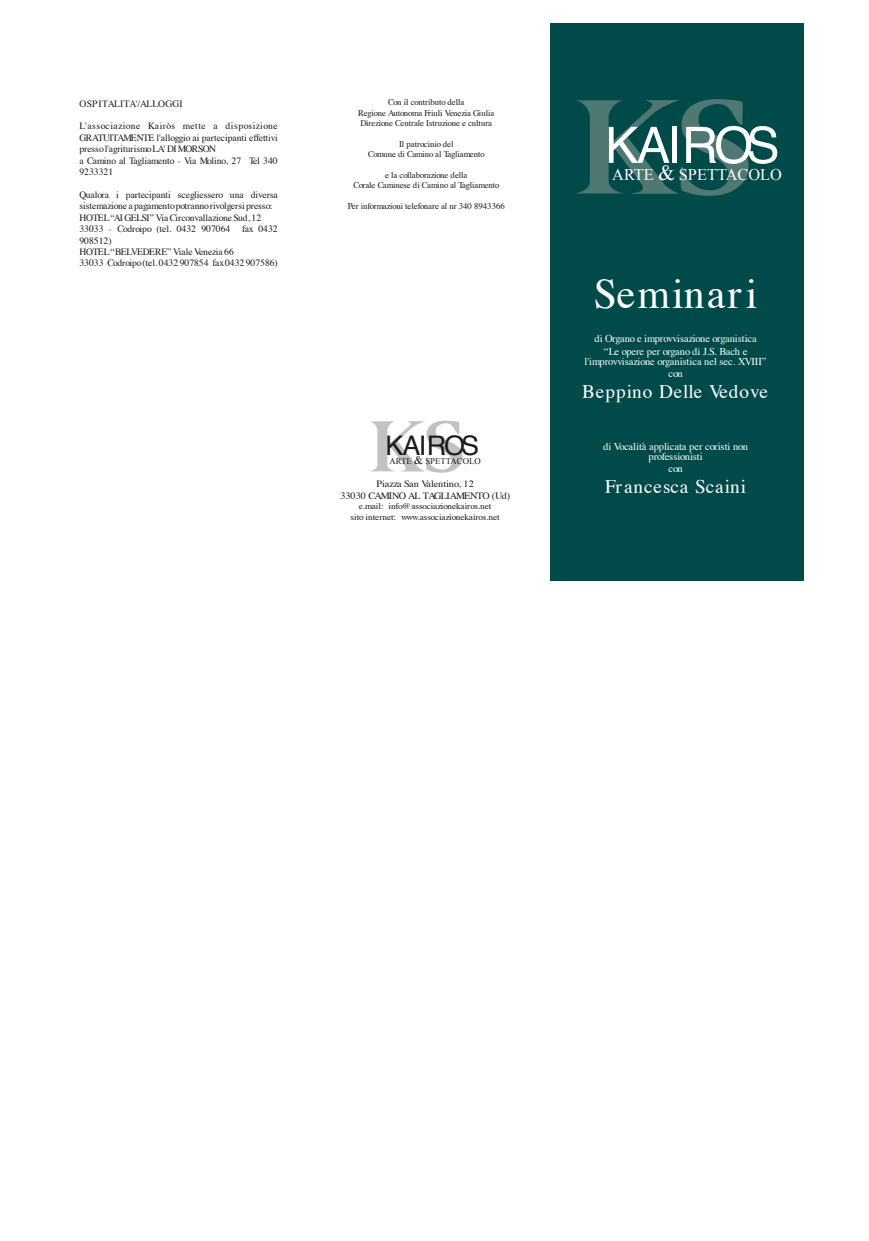
<style>
.page{position:relative;width:869px;height:1241px;background:#fff}
.page>*{position:absolute;margin:0;border:0;box-sizing:border-box;transform-origin:0 0}
.t1{font:50.14px "Helvetica";letter-spacing:-.06em;color:#fff}
.t2{font:42px "Times";letter-spacing:.05em;color:#fff}
.t3{font:26.95px "Helvetica";letter-spacing:-.06em;color:#1f1a17}
.t4{font:19.25px "Times";letter-spacing:.05em;color:#fff}
.t5{font:16.28px "Times New Roman";color:#fff}
.t6{font:10.5px/12.4px "Times";letter-spacing:-.005em;color:#fff;text-align:center}
.t7{font:9.62px/11.4px "Times";letter-spacing:-.005em;color:#1f1a17}
.t8{font:9.62px/11.4px "Times";letter-spacing:-.005em;color:#1f1a17;text-align:center;scale:1.06 1}
.t9{font:8.75px/10.4px "Times";letter-spacing:-.005em;color:#1f1a17;text-align:center}
.t10{font:8.75px/10.4px "Times";letter-spacing:-.005em;color:#1f1a17;text-align:center;scale:1.06 1}
.t11{font:8.75px "Times New Roman";color:#1f1a17}
.s1{font-size:11.55px}
.s2{font-size:21.53px}
</style>
<div class="page">
<svg style="left:370px;top:420px;width:92px;height:52px"></svg>
<div style="left:549px;top:23px;width:254px;height:557px;background:#004a4a"></div>
<svg style="left:575px;top:99px;width:173px;height:97px"></svg>
<p class="t7" style="left:79px;top:98px;width:105px">OSPITALITA'/ALLOGGI</p>
<p class="t7" style="left:79px;top:121px;width:200px">L'associazione Kairòs mette a disposizione GRATUITAMENTE l'alloggio ai partecipanti effettivi presso l'agriturismo LA' DI MORSON<br>a Camino al Tagliamento - Via Molino, 27 Tel 340<br>9233321</p>
<p class="t7" style="left:79px;top:190px;width:200px">Qualora i partecipanti scegliessero una diversa sistemazione a pagamento potranno rivolgersi presso:<br>HOTEL “AI GELSI” Via Circonvallazione Sud, 12<br>33033 - Codroipo (tel. 0432 907064 fax 0432<br>908512)<br>HOTEL “BELVEDERE” Viale Venezia 66<br>33033 Codroipo (tel. 0432 907854 fax 0432 907586)</p>
<p class="t9" style="left:358px;top:98px;width:138px">Con il contributo della<br>Regione Autonoma Friuli Venezia Giulia<br>Direzione Centrale Istruzione e cultura</p>
<p class="t9" style="left:368px;top:139px;width:118px">Il patrocinio del<br>Comune di Camino al Tagliamento</p>
<p class="t9" style="left:353px;top:170px;width:148px">e la collaborazione della<br>Corale Caminese di Camino al Tagliamento</p>
<p class="t9" style="left:347px;top:202px;width:158px">Per informazioni telefonare al nr 340 8943366</p>
<h3 class="t3" style="left:385px;top:434px;width:95px">KAIROS</h3>
<p class="t11" style="left:389px;top:456px;width:93px">ARTE <span class="s1">&amp;</span> SPETTACOLO</p>
<p class="t8" style="left:340px;top:479px;width:162px">Piazza San Valentino, 12<br>33030 CAMINO AL TAGLIAMENTO (Ud)</p>
<p class="t10" style="left:350px;top:501px;width:142px">e.mail: info@associazionekairos.net<br>sito internet: www.associazionekairos.net</p>
<h1 class="t1" style="left:604px;top:124px;width:176px">KAIROS</h1>
<h3 class="t5" style="left:612px;top:165px;width:171px">ARTE <span class="s2">&amp;</span> SPETTACOLO</h3>
<h2 class="t2" style="left:593px;top:276px;width:165px">Seminari</h2>
<p class="t6" style="left:594px;top:333px;width:164px">di Organo e improvvisazione organistica “Le opere per organo di J.S. Bach e</p>
<p class="t6" style="left:584px;top:356px;width:183px">l'improvvisazione organistica nel sec. XVIII” con</p>
<h3 class="t4" style="left:582px;top:383px;width:187px">Beppino Delle Vedove</h3>
<p class="t6" style="left:603px;top:442px;width:146px;line-height:10px">di Vocalità applicata per coristi non professionisti</p>
<p class="t6" style="left:668px;top:463px;width:16px">con</p>
<h3 class="t4" style="left:605px;top:478px;width:142px">Francesca Scaini</h3>
</div>
